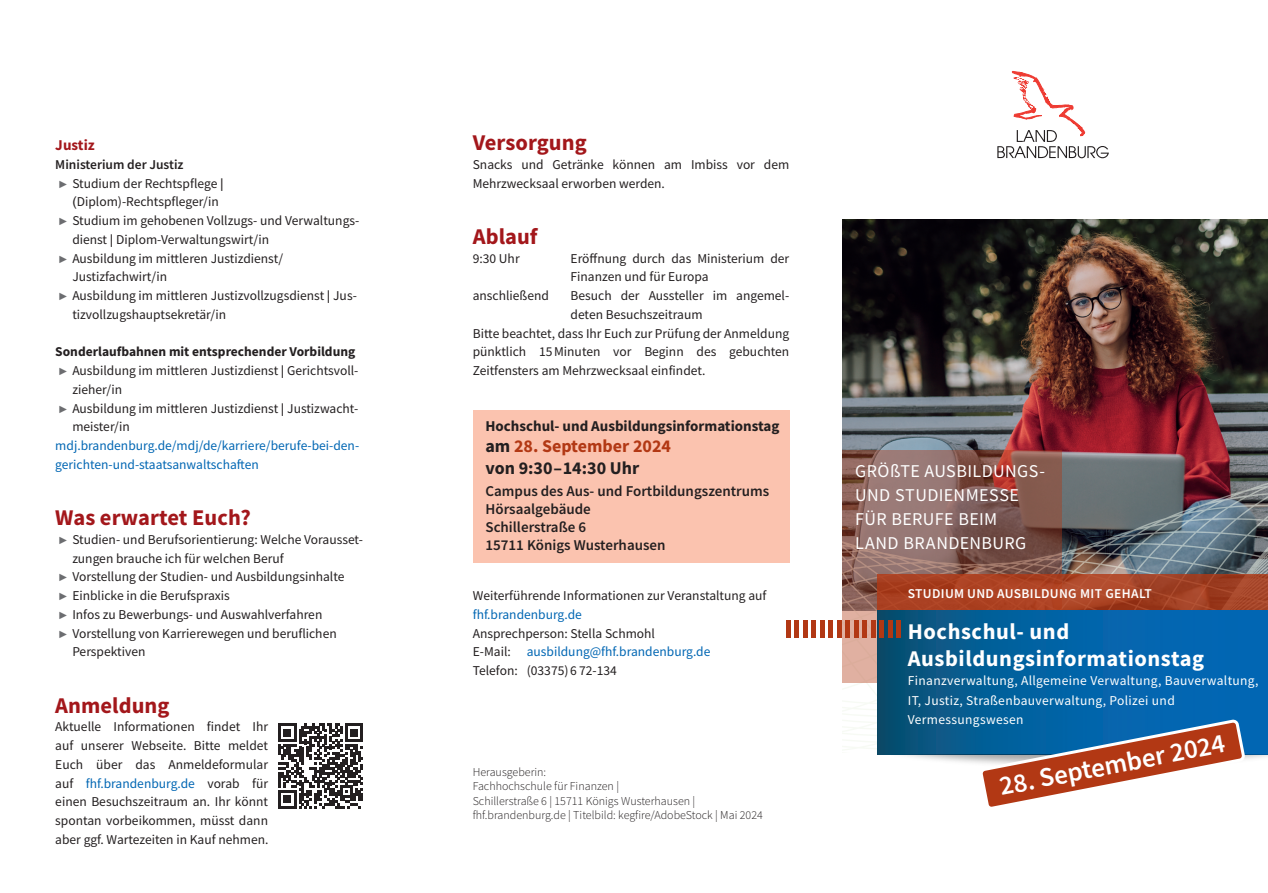
<style>
.page{position:relative;width:1268px;height:893px;background:#fff}
.page>*{position:absolute;margin:0;border:0;box-sizing:border-box;transform-origin:0 0}
.t1{font:600 27px "Source Sans Pro";color:#fff}
.t2{font:700 22.5px "Source Sans Pro";letter-spacing:.005em;color:#a3171b}
.t3{font:700 22.5px/27px "Source Sans Pro";letter-spacing:.025em;color:#fff}
.t4{font:18px/24px "Source Sans Pro";letter-spacing:.025em;color:#fff}
.t5{font:700 18px/21.6px "Source Sans Pro";color:#231f20}
.t6{font:600 15px/18px "Source Sans Pro";color:#231f20}
.t7{font:700 15px "Source Sans Pro";color:#231f20}
.t8{font:700 15px "Source Sans Pro";letter-spacing:.005em;color:#a3171b}
.t9{font:13.5px/18.8px "Source Sans Pro";color:#231f20}
.t10{font:13.5px/19.5px "Source Sans Pro";letter-spacing:.025em;color:#fff}
.t11{font:13.5px/18.8px "Source Sans Pro";color:#0166b3}
.t12{font:700 13.5px "Source Sans Pro";color:#231f20}
.t13{font:600 13.5px "Source Sans Pro";letter-spacing:.025em;color:#fff}
.t14{font:600 13.5px "Source Sans Pro";color:#231f20}
.t15{font:300 12px/14.4px "Source Sans Pro";color:#231f20}
.s1{font-family:"Arial Narrow";font-size:10.5px;color:#6c6d70}
.s2{font-family:"Arial"}
.s3{color:#0166b3}
.s4{color:#b23814}
</style>
<div class="page">
<svg style="left:997px;top:71px;width:111px;height:87px"></svg>
<img style="left:842px;top:220px;width:425px;height:22px">
<img style="left:842px;top:242px;width:425px;height:508px">
<svg style="left:842px;top:450px;width:219px;height:232px;background:#8f6760"></svg>
<svg style="left:877px;top:574px;width:390px;height:36px;background:#a84224"></svg>
<svg style="left:877px;top:610px;width:390px;height:145px;background:#045f9d"></svg>
<hr style="left:896px;top:621px;width:4px;height:17px;background:#b23814">
<hr style="left:888px;top:621px;width:4px;height:17px;background:#b23814">
<hr style="left:879px;top:621px;width:4px;height:17px;background:#b23814">
<hr style="left:871px;top:621px;width:4px;height:17px;background:#b23814">
<hr style="left:862px;top:621px;width:4px;height:17px;background:#b23814">
<hr style="left:854px;top:621px;width:4px;height:17px;background:#b23814">
<hr style="left:845px;top:621px;width:4px;height:17px;background:#b23814">
<hr style="left:837px;top:621px;width:4px;height:17px;background:#b23814">
<hr style="left:828px;top:621px;width:4px;height:17px;background:#b23814">
<hr style="left:820px;top:621px;width:4px;height:17px;background:#b23814">
<hr style="left:811px;top:621px;width:4px;height:17px;background:#b23814">
<hr style="left:803px;top:621px;width:4px;height:17px;background:#b23814">
<hr style="left:794px;top:621px;width:4px;height:17px;background:#b23814">
<hr style="left:786px;top:621px;width:4px;height:17px;background:#b23814">
<svg style="left:980px;top:719px;width:265px;height:88px"></svg>
<div style="left:472px;top:411px;width:317px;height:32px;background:#fbc3af"></div>
<div style="left:472px;top:430px;width:317px;height:57px;background:#fbc3af"></div>
<div style="left:472px;top:476px;width:317px;height:86px;background:#fbc3af"></div>
<svg style="left:278px;top:724px;width:85px;height:84px"></svg>
<svg style="left:1129px;top:622px;width:7px;height:8px"></svg>
<p class="t8" style="left:55px;top:135px;width:41px">Justiz</p>
<p class="t14" style="left:55px;top:155px;width:130px">Ministerium der Justiz</p>
<p class="t9" style="left:60px;top:174px;width:165px"><span class="s1">►</span> Studium der Rechtspflege <span class="s2">|</span></p>
<p class="t9" style="left:72px;top:192px;width:148px"><span class="s2">(</span>Diplom)-Rechtspfleger/in</p>
<p class="t9" style="left:60px;top:211px;width:301px"><span class="s1">►</span> Studium im gehobenen Vollzugs- und Verwaltungs-</p>
<p class="t9" style="left:72px;top:230px;width:198px">dienst <span class="s2">|</span> Diplom-Verwaltungswirt/in</p>
<p class="t9" style="left:60px;top:249px;width:225px"><span class="s1">►</span> Ausbildung im mittleren Justizdienst/</p>
<p class="t9" style="left:72px;top:267px;width:96px">Justizfachwirt/in</p>
<p class="t9" style="left:60px;top:286px;width:299px"><span class="s1">►</span> Ausbildung im mittleren Justizvollzugsdienst <span class="s2">|</span> Jus-</p>
<p class="t9" style="left:72px;top:305px;width:155px">tizvollzugshauptsekretär/in</p>
<p class="t12" style="left:55px;top:343px;width:301px">Sonderlaufbahnen mit entsprechender Vorbildung</p>
<p class="t9" style="left:60px;top:361px;width:300px"><span class="s1">►</span> Ausbildung im mittleren Justizdienst <span class="s2">|</span> Gerichtsvoll-</p>
<p class="t9" style="left:72px;top:380px;width:51px">zieher/in</p>
<p class="t9" style="left:60px;top:399px;width:300px"><span class="s1">►</span> Ausbildung im mittleren Justizdienst <span class="s2">|</span> Justizwacht-</p>
<p class="t9" style="left:72px;top:417px;width:59px">meister/in</p>
<p class="t11" style="left:55px;top:436px;width:305px">mdj.brandenburg.de/mdj/de/karriere/berufe-bei-den&shy;gerichten-und-staatsanwaltschaften</p>
<h2 class="t2" style="left:55px;top:502px;width:197px">Was erwartet Euch?</h2>
<p class="t9" style="left:60px;top:530px;width:305px"><span class="s1">►</span> Studien- und Berufsorientierung: Welche Vorausset-</p>
<p class="t9" style="left:72px;top:549px;width:213px">zungen brauche ich für welchen Beruf</p>
<p class="t9" style="left:60px;top:567px;width:286px"><span class="s1">►</span> Vorstellung der Studien- und Ausbildungsinhalte</p>
<p class="t9" style="left:60px;top:586px;width:172px"><span class="s1">►</span> Einblicke in die Berufspraxis</p>
<p class="t9" style="left:60px;top:605px;width:264px"><span class="s1">►</span> Infos zu Bewerbungs- und Auswahlverfahren</p>
<p class="t9" style="left:60px;top:624px;width:278px"><span class="s1">►</span> Vorstellung von Karrierewegen und beruflichen</p>
<p class="t9" style="left:72px;top:642px;width:75px">Perspektiven</p>
<h2 class="t2" style="left:55px;top:690px;width:116px">Anmeldung</h2>
<p class="t9" style="left:55px;top:717px;width:215px;text-align:justify">Aktuelle Informationen findet Ihr auf unserer Webseite. Bitte meldet Euch über das Anmeldeformular auf <span class="s3">fhf.brandenburg.de</span> vorab für einen Besuchszeitraum an. Ihr könnt spontan vorbeikommen, müsst dann aber ggf. Wartezeiten in Kauf nehmen.</p>
<h2 class="t2" style="left:472px;top:127px;width:115px">Versorgung</h2>
<p class="t9" style="left:472px;top:155px;width:318px">Snacks und Getränke können am Imbiss vor dem<br>Mehrzwecksaal erworben werden.</p>
<h2 class="t2" style="left:472px;top:221px;width:66px">Ablauf</h2>
<p class="t9" style="left:472px;top:249px;width:48px">9:30 Uhr</p>
<p class="t9" style="left:570px;top:249px;width:220px">Eröffnung durch das Ministerium der<br>Finanzen und für Europa</p>
<p class="t9" style="left:472px;top:286px;width:78px">anschließend</p>
<p class="t9" style="left:570px;top:286px;width:220px">Besuch der Aussteller im angemel-</p>
<p class="t9" style="left:570px;top:305px;width:133px">deten Besuchszeitraum</p>
<p class="t9" style="left:472px;top:324px;width:318px">Bitte beachtet, dass Ihr Euch zur Prüfung der Anmeldung</p>
<p class="t9" style="left:472px;top:342px;width:318px">pünktlich 15 Minuten vor Beginn des gebuchten</p>
<p class="t9" style="left:472px;top:361px;width:234px">Zeitfensters am Mehrzwecksaal einfindet.</p>
<p class="t7" style="left:485px;top:415px;width:295px">Hochschul- und Ausbildungsinformationstag</p>
<h3 class="t5" style="left:485px;top:435px;width:187px">am <span class="s4">28. September 2024 </span>von 9:30–14:30 Uhr</h3>
<p class="t6" style="left:485px;top:482px;width:285px">Campus des Aus- und Fortbildungszentrums<br>Hörsaalgebäude<br>Schillerstraße 6<br>15711 Königs Wusterhausen</p>
<p class="t9" style="left:472px;top:586px;width:295px">Weiterführende Informationen zur Veranstaltung auf</p>
<p class="t11" style="left:472px;top:605px;width:111px">fhf.brandenburg.de</p>
<p class="t9" style="left:472px;top:624px;width:239px">Ansprechperson: Stella Schmohl<br>E-Mail: <span class="s3">ausbildung@fhf.brandenburg.de<br></span>Telefon: (03375) 6 72-134</p>
<p class="t15" style="left:472px;top:765px;width:291px">Herausgeberin:<br>Fachhochschule für Finanzen |<br>Schillerstraße 6 | 15711 Königs Wusterhausen | fhf.brandenburg.de | Titelbild: kegfire/AdobeStock | Mai 2024</p>
<h3 class="t4" style="left:855px;top:458px;width:191px">GRÖßTE AUSBILDUNGS-<br>UND STUDIENMESSE<br>FÜR BERUFE BEIM<br>LAND BRANDENBURG</h3>
<p class="t13" style="left:907px;top:584px;width:245px">STUDIUM UND AUSBILDUNG MIT GEHALT</p>
<h2 class="t3" style="left:907px;top:618px;width:298px">Hochschul- und<br>Ausbildungsinformationstag</h2>
<p class="t10" style="left:907px;top:671px;width:352px">Finanzverwaltung, Allgemeine Verwaltung, Bauverwaltung,<br>IT, Justiz, Straßenbauverwaltung, Polizei und<br>Vermessungswesen</p>
<h1 class="t1" style="left:996px;top:769px;width:231px;rotate:-11deg">28. September 2024</h1>
</div>
